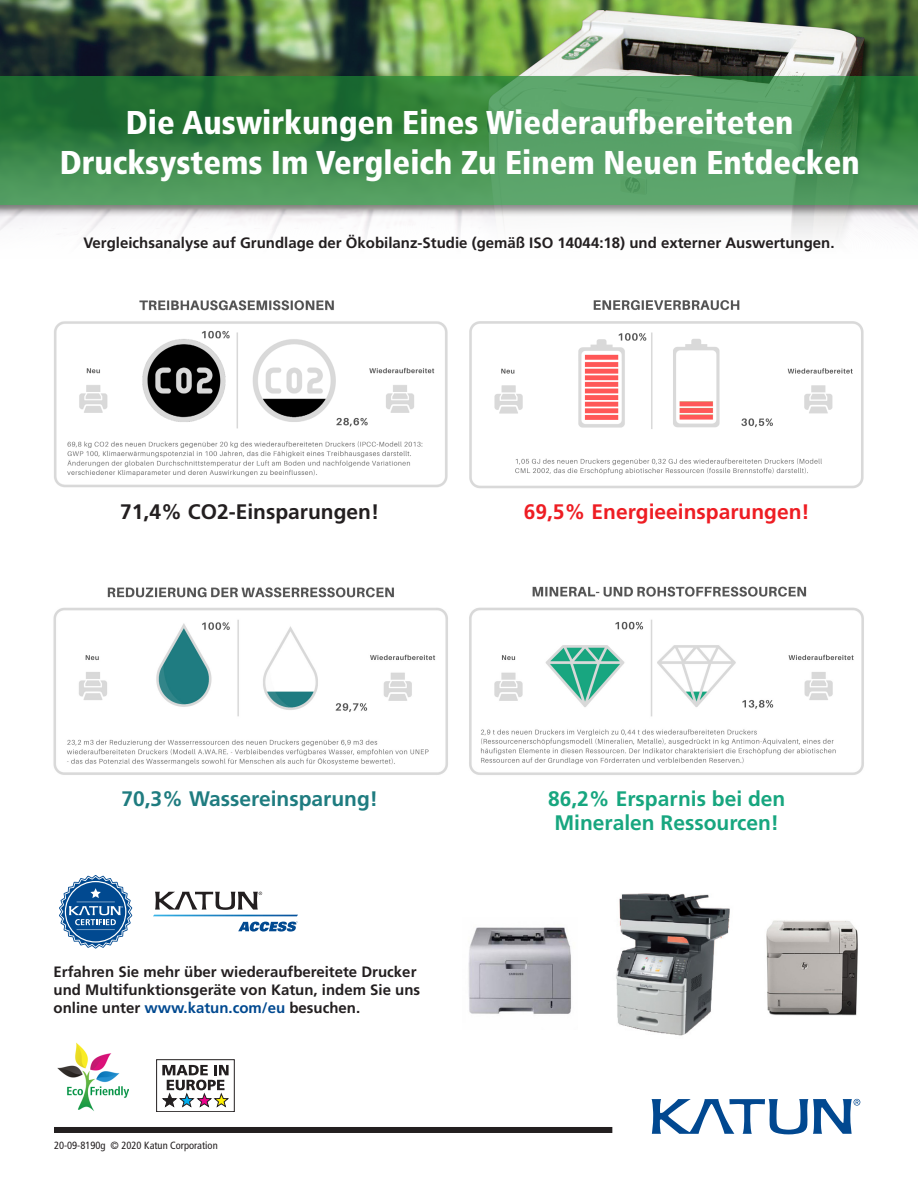
<style>
.page{position:relative;width:918px;height:1188px;background:#fff}
.page>*{position:absolute;margin:0;border:0;box-sizing:border-box;transform-origin:0 0}
.t1{font:900 condensed 33px/39.6px "Frutiger";color:#fff;text-align:center}
.t2{font:700 21px/24px "Frutiger";color:#17a67f}
.t3{font:700 21px "Frutiger";color:#ee1d23}
.t4{font:700 21px "Frutiger";color:#231f20}
.t5{font:700 21px "Frutiger";color:#1f7c80}
.t6{font:700 15px/18px "Frutiger";color:#231f20}
.t7{font:condensed 10.5px "Frutiger";color:#231f20}
.s1{color:#014990}
</style>
<div class="page">
<svg style="left:652px;top:1099px;width:208px;height:35px"></svg>
<div style="left:54px;top:1127px;width:558px;height:6px;background:#231f20"></div>
<img style="left:468px;top:927px;width:103px;height:87px">
<img style="left:766px;top:920px;width:92px;height:96px">
<img style="left:616px;top:893px;width:114px;height:143px">
<div style="left:156px;top:1059px;width:79px;height:53px;border:1px solid #231f20"></div>
<svg style="left:162px;top:1065px;width:67px;height:43px"></svg>
<img style="left:54px;top:300px;width:394px;height:188px">
<img style="left:469px;top:300px;width:395px;height:189px">
<img style="left:53px;top:587px;width:395px;height:188px">
<img style="left:469px;top:586px;width:395px;height:189px">
<svg style="left:59px;top:875px;width:73px;height:74px"></svg>
<svg style="left:238px;top:922px;width:60px;height:10px"></svg>
<svg style="left:153px;top:892px;width:145px;height:24px"></svg>
<img style="left:0;top:0;width:918px;height:238px">
<div style="left:0;top:74px;width:918px;height:143px;background:#231f20;opacity:.75"></div>
<svg style="left:0;top:77px;width:918px;height:128px;background:#448f52"></svg>
<img style="left:57px;top:1042px;width:71px;height:69px">
<p class="t1" style="left:60px;top:103px;width:802px">Die Auswirkungen Eines Wiederaufbereiteten<br>Drucksystems Im Vergleich Zu Einem Neuen Entdecken</p>
<p class="t6" style="left:83px;top:234px;width:753px">Vergleichsanalyse auf Grundlage der Ökobilanz-Studie (gemäß ISO 14044:18) und externer Auswertungen.</p>
<p class="t4" style="left:120px;top:500px;width:261px">71,4% CO2-Einsparungen!</p>
<p class="t3" style="left:524px;top:500px;width:287px">69,5% Energieeinsparungen!</p>
<p class="t5" style="left:121px;top:786px;width:258px">70,3% Wassereinsparung!</p>
<p class="t2" style="left:548px;top:787px;width:239px">86,2% Ersparnis bei den<br>Mineralen Ressourcen!</p>
<p class="t6" style="left:54px;top:962px;width:368px">Erfahren Sie mehr über wiederaufbereitete Drucker und Multifunktionsgeräte von Katun, indem Sie uns online unter <span class="s1">www.katun.com/eu</span> besuchen.</p>
<p class="t7" style="left:54px;top:1140px;width:165px">20-09-8190g © 2020 Katun Corporation</p>
</div>
